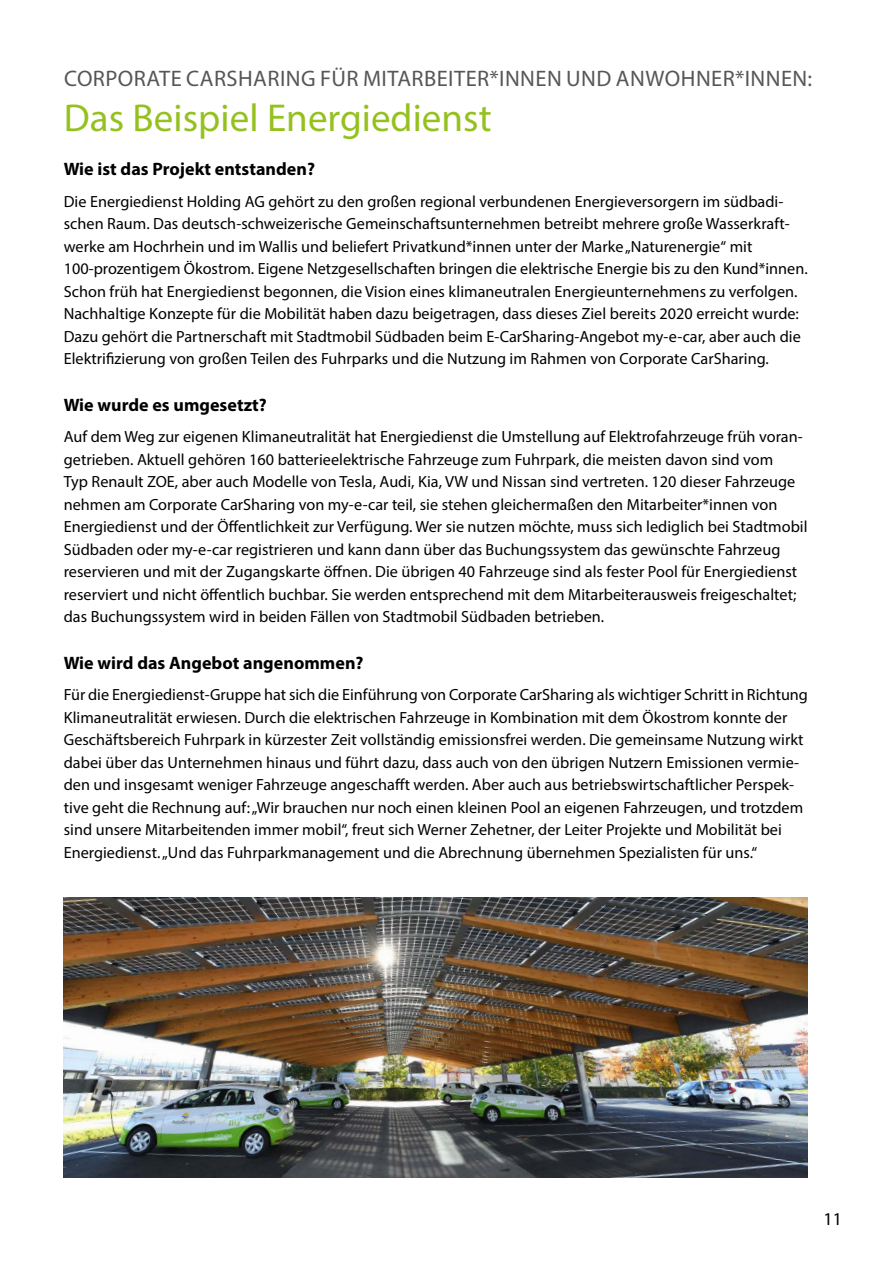
<style>
.page{position:relative;width:893px;height:1263px;background:#fff}
.page>*{position:absolute;margin:0;border:0;box-sizing:border-box;transform-origin:0 0}
.t1{font:39px "Myriad Pro";color:#95c11f}
.t2{font:22.5px "Myriad Pro";letter-spacing:.02em;color:#575756}
.t3{font:700 18px "Myriad Pro";color:#000}
.t4{font:18px "Myriad Pro";color:#000}
.t5{font:16.2px/22.5px "Myriad Pro";color:#000}
</style>
<div class="page">
<img style="left:64px;top:897px;width:744px;height:281px">
<h2 class="t2" style="left:64px;top:65px;width:750px">CORPORATE CARSHARING FÜR MITARBEITER*INNEN UND ANWOHNER*INNEN:</h2>
<h1 class="t1" style="left:64px;top:94px;width:429px">Das Beispiel Energiedienst</h1>
<p class="t3" style="left:64px;top:157px;width:253px">Wie ist das Projekt entstanden?</p>
<p class="t5" style="left:64px;top:190px;width:745px">Die Energiedienst Holding AG gehört zu den großen regional verbundenen Energieversorgern im südbadi&shy;schen Raum. Das deutsch-schweizerische Gemeinschaftsunternehmen betreibt mehrere große Wasserkraft&shy;werke am Hochrhein und im Wallis und beliefert Privatkund*innen unter der Marke „Naturenergie“ mit 100-prozentigem Ökostrom. Eigene Netzgesellschaften bringen die elektrische Energie bis zu den Kund*innen.<br>Schon früh hat Energiedienst begonnen, die Vision eines klimaneutralen Energieunternehmens zu verfolgen.<br>Nachhaltige Konzepte für die Mobilität haben dazu beigetragen, dass dieses Ziel bereits 2020 erreicht wurde:<br>Dazu gehört die Partnerschaft mit Stadtmobil Südbaden beim E-CarSharing-Angebot my-e-car, aber auch die Elektrifizierung von großen Teilen des Fuhrparks und die Nutzung im Rahmen von Corporate CarSharing.</p>
<p class="t3" style="left:64px;top:393px;width:205px">Wie wurde es umgesetzt?</p>
<p class="t5" style="left:64px;top:425px;width:745px">Auf dem Weg zur eigenen Klimaneutralität hat Energiedienst die Umstellung auf Elektrofahrzeuge früh voran&shy;getrieben. Aktuell gehören 160 batterieelektrische Fahrzeuge zum Fuhrpark, die meisten davon sind vom<br>Typ Renault ZOE, aber auch Modelle von Tesla, Audi, Kia, VW und Nissan sind vertreten. 120 dieser Fahrzeuge nehmen am Corporate CarSharing von my-e-car teil, sie stehen gleichermaßen den Mitarbeiter*innen von Energiedienst und der Öffentlichkeit zur Verfügung. Wer sie nutzen möchte, muss sich lediglich bei Stadtmobil Südbaden oder my-e-car registrieren und kann dann über das Buchungssystem das gewünschte Fahrzeug reservieren und mit der Zugangskarte öffnen. Die übrigen 40 Fahrzeuge sind als fester Pool für Energiedienst reserviert und nicht öffentlich buchbar. Sie werden entsprechend mit dem Mitarbeiterausweis freigeschaltet; das Buchungssystem wird in beiden Fällen von Stadtmobil Südbaden betrieben.</p>
<p class="t3" style="left:64px;top:651px;width:301px">Wie wird das Angebot angenommen?</p>
<p class="t5" style="left:64px;top:683px;width:746px">Für die Energiedienst-Gruppe hat sich die Einführung von Corporate CarSharing als wichtiger Schritt in Richtung Klimaneutralität erwiesen. Durch die elektrischen Fahrzeuge in Kombination mit dem Ökostrom konnte der Geschäftsbereich Fuhrpark in kürzester Zeit vollständig emissionsfrei werden. Die gemeinsame Nutzung wirkt dabei über das Unternehmen hinaus und führt dazu, dass auch von den übrigen Nutzern Emissionen vermie&shy;den und insgesamt weniger Fahrzeuge angeschafft werden. Aber auch aus betriebswirtschaftlicher Perspek&shy;tive geht die Rechnung auf: „Wir brauchen nur noch einen kleinen Pool an eigenen Fahrzeugen, und trotzdem sind unsere Mitarbeitenden immer mobil“, freut sich Werner Zehetner, der Leiter Projekte und Mobilität bei Energiedienst. „Und das Fuhrparkmanagement und die Abrechnung übernehmen Spezialisten für uns.“</p>
<p class="t4" style="left:823px;top:1208px;width:20px">11</p>
</div>
